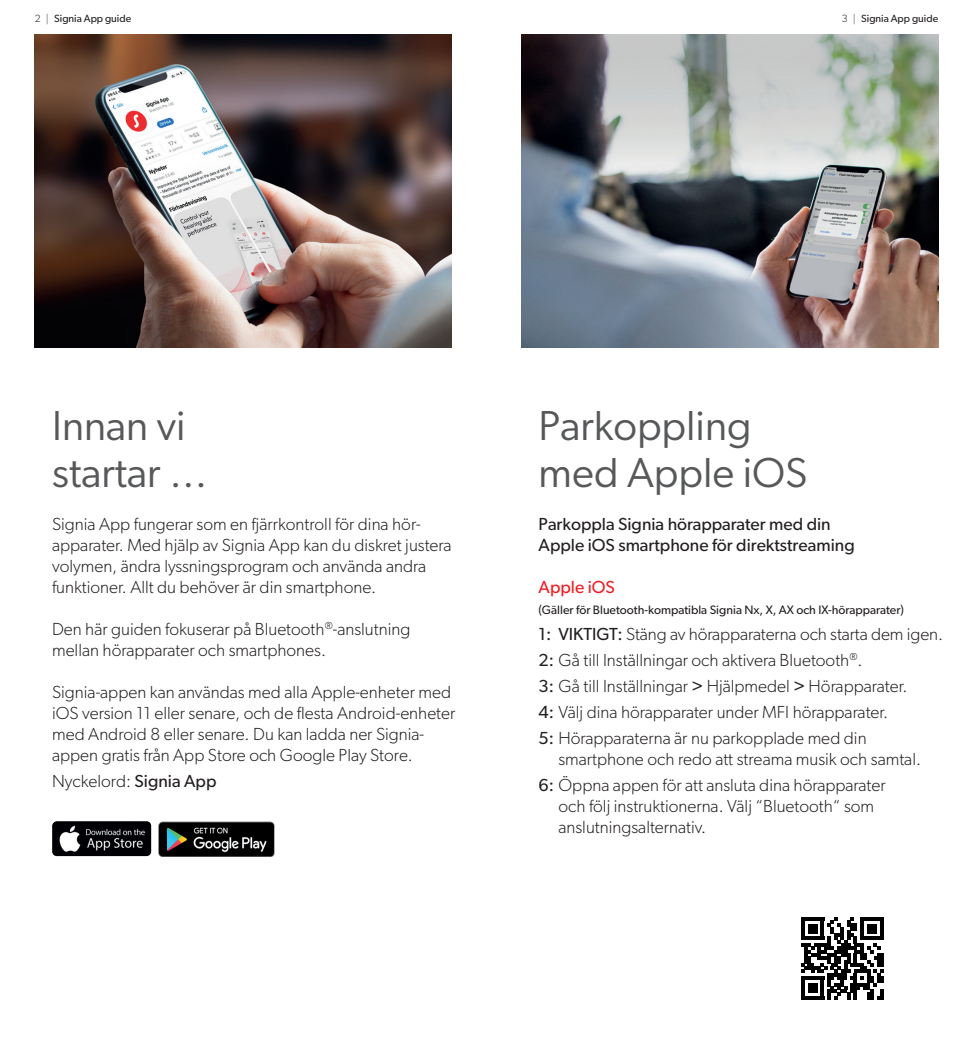
<style>
.page{position:relative;width:973px;height:1042px;background:#fff}
.page>*{position:absolute;margin:0;border:0;box-sizing:border-box;transform-origin:0 0}
.t1{font:42px/46.2px "Gibson";color:#57585a}
.t2{font:300 17.5px/21px "Gibson";color:#231f20}
.t3{font:17.5px/21px "Gibson";color:#231f20}
.t4{font:17.5px "Gibson";color:#ee1d23}
.t5{font:12.25px "Gibson";color:#231f20}
.t6{font:10.5px "Gibson";color:#231f20}
.t7{font:300 10.5px "Gibson";color:#231f20}
.s1{font-weight:400}
</style>
<div class="page">
<img style="left:35px;top:35px;width:416px;height:312px">
<img style="left:158px;top:821px;width:117px;height:35px">
<img style="left:52px;top:821px;width:99px;height:35px">
<img style="left:521px;top:35px;width:417px;height:312px">
<svg style="left:801px;top:917px;width:82px;height:82px"></svg>
<hr style="left:800px;top:996px;width:24px;height:3px;background:#000001">
<div style="left:807px;top:983px;width:10px;height:10px;background:#000001"></div>
<p class="t7" style="left:35px;top:12px;width:7px">2</p>
<p class="t6" style="left:54px;top:13px;width:78px">Signia App guide</p>
<p class="t7" style="left:841px;top:12px;width:7px">3</p>
<p class="t6" style="left:861px;top:13px;width:78px">Signia App guide</p>
<h1 class="t1" style="left:52px;top:402px;width:157px">Innan vi startar …</h1>
<p class="t2" style="left:52px;top:513px;width:401px">Signia App fungerar som en fjärrkontroll för dina hör&shy;apparater. Med hjälp av Signia App kan du diskret justera volymen, ändra lyssningsprogram och använda andra funktioner. Allt du behöver är din smartphone.</p>
<p class="t2" style="left:52px;top:618px;width:359px">Den här guiden fokuserar på Bluetooth<sup>®</sup>-anslutning mellan hörapparater och smartphones.</p>
<p class="t2" style="left:52px;top:681px;width:404px">Signia-appen kan användas med alla Apple-enheter med iOS version 11 eller senare, och de flesta Android-enheter med Android 8 eller senare. Du kan ladda ner Signia&shy;appen gratis från App Store och Google Play Store.</p>
<p class="t2" style="left:52px;top:770px;width:166px">Nyckelord: <span class="s1">Signia App</span></p>
<h1 class="t1" style="left:538px;top:402px;width:270px">Parkoppling med Apple iOS</h1>
<p class="t3" style="left:538px;top:513px;width:317px">Parkoppla Signia hörapparater med din<br>Apple iOS smartphone för direktstreaming</p>
<p class="t4" style="left:538px;top:576px;width:78px">Apple iOS</p>
<p class="t5" style="left:538px;top:602px;width:367px">(Gäller för Bluetooth-kompatibla Signia Nx, X, AX och IX-hörapparater)</p>
<p class="t2" style="left:538px;top:621px;width:406px;line-height:25.9px"><span class="s1">1: VIKTIGT:</span> Stäng av hörapparaterna och starta dem igen.<br><span class="s1">2:</span> Gå till Inställningar och aktivera Bluetooth<sup>®</sup>.<br><span class="s1">3:</span> Gå till Inställningar <span class="s1">&gt;</span> Hjälpmedel <span class="s1">&gt;</span> Hörapparater.<br><span class="s1">4:</span> Välj dina hörapparater under MFI hörapparater.<br><span class="s1">5:</span> Hörapparaterna är nu parkopplade med din</p>
<p class="t2" style="left:538px;top:746px;width:384px;line-height:25.9px;text-indent:20px">smartphone och redo att streama musik och samtal.<br><span class="s1">6:</span> Öppna appen för att ansluta dina hörapparater</p>
<p class="t2" style="left:558px;top:795px;width:317px">och följ instruktionerna. Välj “Bluetooth“ som anslutningsalternativ.</p>
</div>
